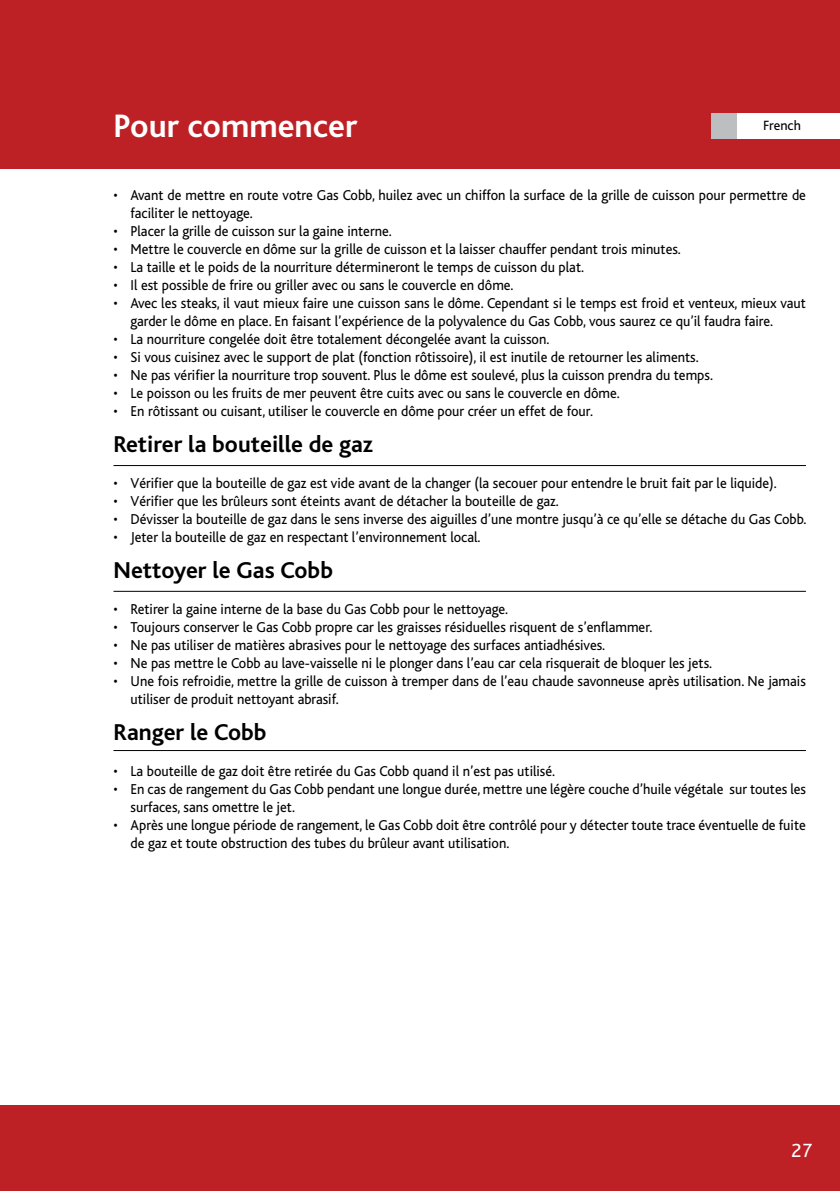
<style>
.page{position:relative;width:840px;height:1191px;background:#fff}
.page>*{position:absolute;margin:0;border:0;box-sizing:border-box;transform-origin:0 0}
.t1{font:700 34px "Bliss";color:#fff}
.t2{font:700 24px "Bliss";color:#000}
.t3{font:20px "Bliss";color:#fff}
.t4{font:15px/18px "Bliss";color:#000;scale:.95 1}
.t5{font:14px "Bliss";color:#000}
</style>
<div class="page">
<div style="left:0;top:1106px;width:839px;height:85px;background:#bd2126"></div>
<div style="left:0;top:0;width:839px;height:169px;background:#bd2126"></div>
<div style="left:711px;top:113px;width:128px;height:26px;background:#fff"></div>
<div style="left:710px;top:113px;width:26px;height:26px;background:#bcbec0"></div>
<hr style="left:113px;top:465px;width:692px;height:1px;background:#000">
<hr style="left:113px;top:591px;width:692px;height:1px;background:#000">
<hr style="left:113px;top:750px;width:692px;height:1px;background:#000">
<h1 class="t1" style="left:113px;top:108px;width:245px">Pour commencer</h1>
<p class="t5" style="left:762px;top:119px;width:39px">French</p>
<p class="t4" style="left:130px;top:186px;width:712px;text-indent:-17px">• Avant de mettre en route votre Gas Cobb, huilez avec un chiffon la surface de la grille de cuisson pour permettre de faciliter le nettoyage.</p>
<p class="t4" style="left:113px;top:222px;width:294px">• Placer la grille de cuisson sur la gaine interne.</p>
<p class="t4" style="left:113px;top:240px;width:598px">• Mettre le couvercle en dôme sur la grille de cuisson et la laisser chauffer pendant trois minutes.</p>
<p class="t4" style="left:113px;top:258px;width:496px">• La taille et le poids de la nourriture détermineront le temps de cuisson du plat.</p>
<p class="t4" style="left:113px;top:276px;width:422px">• Il est possible de frire ou griller avec ou sans le couvercle en dôme.</p>
<p class="t4" style="left:130px;top:294px;width:712px;text-indent:-17px">• Avec les steaks, il vaut mieux faire une cuisson sans le dôme. Cependant si le temps est froid et venteux, mieux vaut garder le dôme en place. En faisant l’expérience de la polyvalence du Gas Cobb, vous saurez ce qu’il faudra faire.</p>
<p class="t4" style="left:113px;top:330px;width:460px">• La nourriture congelée doit être totalement décongelée avant la cuisson.</p>
<p class="t4" style="left:113px;top:348px;width:617px">• Si vous cuisinez avec le support de plat (fonction rôtissoire), il est inutile de retourner les aliments.</p>
<p class="t4" style="left:113px;top:366px;width:632px">• Ne pas vérifier la nourriture trop souvent. Plus le dôme est soulevé, plus la cuisson prendra du temps.</p>
<p class="t4" style="left:113px;top:384px;width:534px">• Le poisson ou les fruits de mer peuvent être cuits avec ou sans le couvercle en dôme.</p>
<p class="t4" style="left:113px;top:402px;width:506px">• En rôtissant ou cuisant, utiliser le couvercle en dôme pour créer un effet de four.</p>
<h2 class="t2" style="left:113px;top:431px;width:261px">Retirer la bouteille de gaz</h2>
<p class="t4" style="left:113px;top:474px;width:699px">• Vérifier que la bouteille de gaz est vide avant de la changer (la secouer pour entendre le bruit fait par le liquide).</p>
<p class="t4" style="left:113px;top:492px;width:470px">• Vérifier que les brûleurs sont éteints avant de détacher la bouteille de gaz.</p>
<p class="t4" style="left:113px;top:510px;width:730px">• Dévisser la bouteille de gaz dans le sens inverse des aiguilles d’une montre jusqu’à ce qu’elle se détache du Gas Cobb.</p>
<p class="t4" style="left:113px;top:528px;width:387px">• Jeter la bouteille de gaz en respectant l’environnement local.</p>
<h2 class="t2" style="left:113px;top:557px;width:221px">Nettoyer le Gas Cobb</h2>
<p class="t4" style="left:113px;top:600px;width:416px">• Retirer la gaine interne de la base du Gas Cobb pour le nettoyage.</p>
<p class="t4" style="left:113px;top:618px;width:568px">• Toujours conserver le Gas Cobb propre car les graisses résiduelles risquent de s’enflammer.</p>
<p class="t4" style="left:113px;top:636px;width:519px">• Ne pas utiliser de matières abrasives pour le nettoyage des surfaces antiadhésives.</p>
<p class="t4" style="left:113px;top:654px;width:631px">• Ne pas mettre le Cobb au lave-vaisselle ni le plonger dans l’eau car cela risquerait de bloquer les jets.</p>
<p class="t4" style="left:130px;top:672px;width:712px;text-indent:-17px">• Une fois refroidie, mettre la grille de cuisson à tremper dans de l’eau chaude savonneuse après utilisation. Ne jamais utiliser de produit nettoyant abrasif.</p>
<h2 class="t2" style="left:113px;top:719px;width:154px">Ranger le Cobb</h2>
<p class="t4" style="left:113px;top:762px;width:466px">• La bouteille de gaz doit être retirée du Gas Cobb quand il n’est pas utilisé.</p>
<p class="t4" style="left:130px;top:780px;width:712px;text-indent:-17px">• En cas de rangement du Gas Cobb pendant une longue durée, mettre une légère couche d’huile végétale sur toutes les surfaces, sans omettre le jet.</p>
<p class="t4" style="left:130px;top:816px;width:712px;text-indent:-17px">• Après une longue période de rangement, le Gas Cobb doit être contrôlé pour y détecter toute trace éventuelle de fuite de gaz et toute obstruction des tubes du brûleur avant utilisation.</p>
<h3 class="t3" style="left:790px;top:1139px;width:22px">27</h3>
</div>
